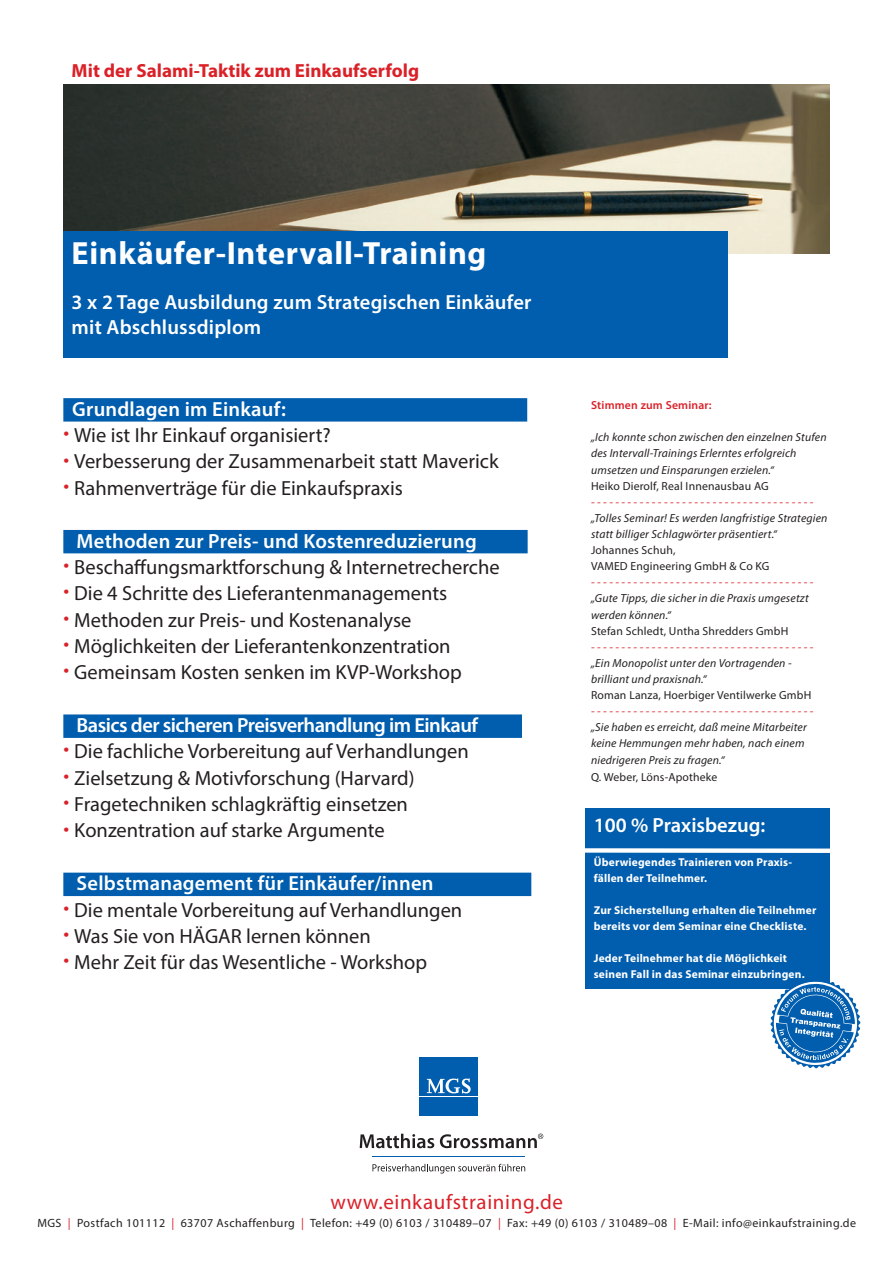
<style>
.page{position:relative;width:893px;height:1263px;background:#fff}
.page>*{position:absolute;margin:0;border:0;box-sizing:border-box;transform-origin:0 0}
.t1{font:700 32.25px "Myriad Pro";letter-spacing:.02em;color:#fff}
.t2{font:21px "Myriad Pro";letter-spacing:.03em;color:#da2128}
.t3{font:20.55px "Myriad Pro";color:#231f20}
.t4{font:600 20.55px "Myriad Pro";letter-spacing:.01em;color:#fff}
.t5{font:600 20.55px "Myriad Pro";letter-spacing:-.025em;color:#fff}
.t6{font:700 19.05px "Myriad Pro";color:#da2128}
.t7{font:12px "Myriad Pro";letter-spacing:.035em;color:#231f20}
.t8{font:italic 11.7px/16px "Myriad Pro";letter-spacing:.015em;color:#231f20}
.t9{font:11.7px "Myriad Pro";letter-spacing:.015em;color:#231f20}
.t10{font:italic 11.7px "Myriad Pro";color:#da2128}
.t11{font:600 11.7px "Myriad Pro";letter-spacing:.015em;color:#da2128}
.t12{font:700 11.4px/16px "Myriad Pro";letter-spacing:.015em;color:#fff}
.s1{color:#da2128}
</style>
<div class="page">
<img style="left:63px;top:85px;width:767px;height:169px">
<div style="left:63px;top:231px;width:664px;height:127px;background:#015dad"></div>
<div style="left:63px;top:398px;width:464px;height:24px;background:#015dad"></div>
<div style="left:63px;top:530px;width:465px;height:23px;background:#015dad"></div>
<div style="left:63px;top:714px;width:459px;height:24px;background:#015dad"></div>
<div style="left:63px;top:873px;width:468px;height:23px;background:#015dad"></div>
<div style="left:586px;top:808px;width:244px;height:181px;background:#015dad"></div>
<div style="left:585px;top:848px;width:247px;height:5px;background:#fff"></div>
<svg style="left:770px;top:981px;width:90px;height:87px"></svg>
<div style="left:420px;top:1097px;width:58px;height:19px;background:#015dad"></div>
<div style="left:420px;top:1058px;width:58px;height:38px;background:#015dad"></div>
<svg style="left:427px;top:1078px;width:44px;height:15px"></svg>
<hr style="left:372px;top:1156px;width:153px;height:1px;background:#015dad">
<svg style="left:360px;top:1134px;width:74px;height:14px"></svg>
<svg style="left:440px;top:1133px;width:103px;height:15px"></svg>
<svg style="left:372px;top:1164px;width:153px;height:9px"></svg>
<p class="t6" style="left:72px;top:58px;width:349px">Mit der Salami-Taktik zum Einkaufserfolg</p>
<p class="t1" style="left:72px;top:232px;width:416px">Einkäufer-Intervall-Training</p>
<p class="t4" style="left:72px;top:289px;width:461px">3 x 2 Tage Ausbildung zum Strategischen Einkäufer</p>
<p class="t4" style="left:72px;top:314px;width:191px">mit Abschlussdiplom</p>
<p class="t4" style="left:72px;top:396px;width:215px">Grundlagen im Einkauf:</p>
<p class="t3" style="left:63px;top:422px;width:269px"><span class="s1">•</span> Wie ist Ihr Einkauf organisiert?</p>
<p class="t3" style="left:63px;top:449px;width:437px"><span class="s1">•</span> Verbesserung der Zusammenarbeit statt Maverick</p>
<p class="t3" style="left:63px;top:475px;width:341px"><span class="s1">•</span> Rahmenverträge für die Einkaufspraxis</p>
<p class="t4" style="left:77px;top:527px;width:402px">Methoden zur Preis- und Kostenreduzierung</p>
<p class="t3" style="left:63px;top:554px;width:438px"><span class="s1">•</span> Beschaffungsmarktforschung &amp; Internetrecherche</p>
<p class="t3" style="left:63px;top:581px;width:385px"><span class="s1">•</span> Die 4 Schritte des Lieferantenmanagements</p>
<p class="t3" style="left:63px;top:607px;width:350px"><span class="s1">•</span> Methoden zur Preis- und Kostenanalyse</p>
<p class="t3" style="left:63px;top:633px;width:389px"><span class="s1">•</span> Möglichkeiten der Lieferantenkonzentration</p>
<p class="t3" style="left:63px;top:660px;width:400px"><span class="s1">•</span> Gemeinsam Kosten senken im KVP-Workshop</p>
<p class="t5" style="left:77px;top:712px;width:403px">Basics der sicheren Preisverhandlung im Einkauf</p>
<p class="t3" style="left:63px;top:739px;width:407px"><span class="s1">•</span> Die fachliche Vorbereitung auf Verhandlungen</p>
<p class="t3" style="left:63px;top:765px;width:353px"><span class="s1">•</span> Zielsetzung &amp; Motivforschung (Harvard)</p>
<p class="t3" style="left:63px;top:791px;width:346px"><span class="s1">•</span> Fragetechniken schlagkräftig einsetzen</p>
<p class="t3" style="left:63px;top:818px;width:323px"><span class="s1">•</span> Konzentration auf starke Argumente</p>
<p class="t4" style="left:77px;top:870px;width:358px">Selbstmanagement für Einkäufer/innen</p>
<p class="t3" style="left:63px;top:897px;width:400px"><span class="s1">•</span> Die mentale Vorbereitung auf Verhandlungen</p>
<p class="t3" style="left:63px;top:923px;width:309px"><span class="s1">•</span> Was Sie von HÄGAR lernen können</p>
<p class="t3" style="left:63px;top:950px;width:365px"><span class="s1">•</span> Mehr Zeit für das Wesentliche - Workshop</p>
<p class="t11" style="left:591px;top:398px;width:122px">Stimmen zum Seminar:</p>
<p class="t8" style="left:591px;top:429px;width:237px">„Ich konnte schon zwischen den einzelnen Stufen des Intervall-Trainings Erlerntes erfolgreich</p>
<p class="t8" style="left:591px;top:461px;width:184px">umsetzen und Einsparungen erzielen.“</p>
<p class="t9" style="left:591px;top:478px;width:179px">Heiko Dierolf, Real Innenausbau AG</p>
<p class="t10" style="left:591px;top:495px;width:224px">- - - - - - - - - - - - - - - - - - - - - - - - - - - - - - - - - - - - -</p>
<p class="t8" style="left:591px;top:510px;width:238px">„Tolles Seminar! Es werden langfristige Strategien statt billiger Schlagwörter präsentiert.“</p>
<p class="t9" style="left:591px;top:543px;width:86px">Johannes Schuh,</p>
<p class="t9" style="left:591px;top:559px;width:180px">VAMED Engineering GmbH &amp; Co KG</p>
<p class="t10" style="left:591px;top:575px;width:224px">- - - - - - - - - - - - - - - - - - - - - - - - - - - - - - - - - - - - -</p>
<p class="t8" style="left:591px;top:590px;width:219px">„Gute Tipps, die sicher in die Praxis umgesetzt werden können.“</p>
<p class="t9" style="left:591px;top:623px;width:199px">Stefan Schledt, Untha Shredders GmbH</p>
<p class="t10" style="left:591px;top:640px;width:224px">- - - - - - - - - - - - - - - - - - - - - - - - - - - - - - - - - - - - -</p>
<p class="t8" style="left:591px;top:655px;width:202px">„Ein Monopolist unter den Vortragenden -</p>
<p class="t8" style="left:591px;top:671px;width:117px">brilliant und praxisnah.“</p>
<p class="t9" style="left:591px;top:688px;width:222px">Roman Lanza, Hoerbiger Ventilwerke GmbH</p>
<p class="t10" style="left:591px;top:704px;width:224px">- - - - - - - - - - - - - - - - - - - - - - - - - - - - - - - - - - - - -</p>
<p class="t8" style="left:591px;top:719px;width:217px">„Sie haben es erreicht, daß meine Mitarbeiter keine Hemmungen mehr haben, nach einem niedrigeren Preis zu fragen.“</p>
<p class="t9" style="left:591px;top:770px;width:128px">Q. Weber, Löns-Apotheke</p>
<p class="t4" style="left:594px;top:812px;width:173px">100 % Praxisbezug:</p>
<p class="t12" style="left:594px;top:853px;width:200px">Überwiegendes Trainieren von Praxis-</p>
<p class="t12" style="left:594px;top:869px;width:115px">fällen der Teilnehmer.</p>
<p class="t12" style="left:594px;top:902px;width:224px">Zur Sicherstellung erhalten die Teilnehmer bereits vor dem Seminar eine Checkliste.</p>
<p class="t12" style="left:594px;top:950px;width:195px">Jeder Teilnehmer hat die Möglichkeit</p>
<p class="t12" style="left:594px;top:966px;width:212px">seinen Fall in das Seminar einzubringen.</p>
<p class="t2" style="left:330px;top:1189px;width:234px">www.einkaufstraining.de</p>
<p class="t7" style="left:37px;top:1215px;width:820px">MGS <span class="s1">|</span> Postfach 101112 <span class="s1">|</span> 63707 Aschaffenburg <span class="s1">|</span> Telefon: +49 (0) 6103 / 310489–07 <span class="s1">|</span> Fax: +49 (0) 6103 / 310489–08 <span class="s1">|</span> E-Mail: info@einkaufstraining.de</p>
</div>
